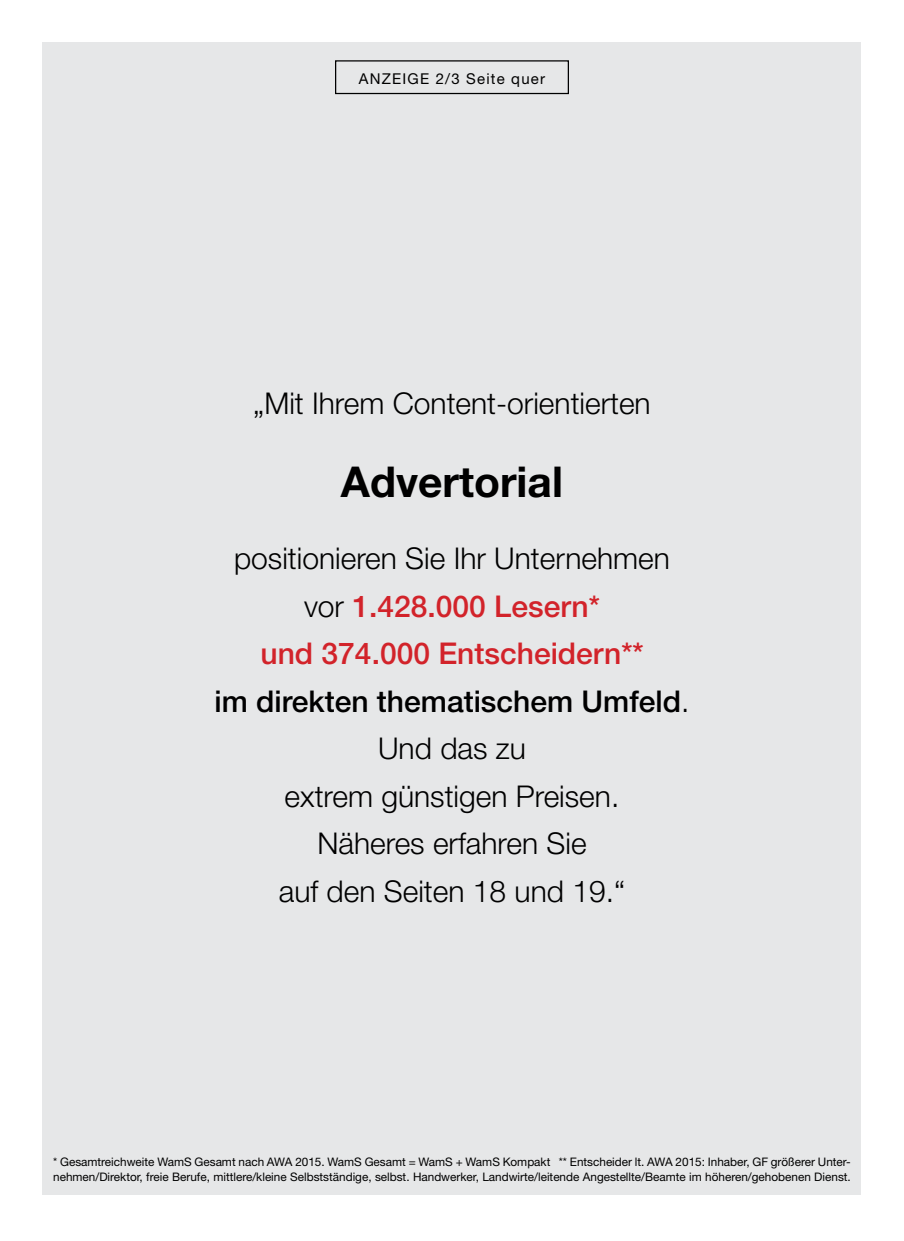
<style>
.page{position:relative;width:904px;height:1241px;background:#fff}
.page>*{position:absolute;margin:0;border:0;box-sizing:border-box;transform-origin:0 0}
.t1{font:700 42.5px "Helvetica Neue LT";color:#000}
.t2{font:300 30px/47.5px "Helvetica Neue LT";color:#000;text-align:center}
.t3{font:14.88px "Helvetica Neue LT";letter-spacing:.08em;color:#000}
.t4{font:11.75px/15px "Helvetica Neue LT";color:#000}
.s1{font-weight:500;color:#d2232a}
.s2{font-weight:500}
</style>
<div class="page">
<div style="left:43px;top:43px;width:818px;height:1151px;background:#e6e7e8"></div>
<div style="left:335px;top:60px;width:234px;height:34px;border:1px solid #000"></div>
<p class="t3" style="left:359px;top:69px;width:188px">ANZEIGE 2/3 Seite quer</p>
<h2 class="t2" style="left:253px;top:379px;width:399px">„Mit Ihrem Content-orientierten</h2>
<h1 class="t1" style="left:341px;top:455px;width:223px">Advertorial</h1>
<h2 class="t2" style="left:215px;top:534px;width:476px">positionieren Sie Ihr Unternehmen vor <span class="s1">1.428.000 Lesern*<br>und 374.000 Entscheidern**<br></span><span class="s2">im direkten thematischem Umfeld</span>.<br>Und das zu<br>extrem günstigen Preisen.<br>Näheres erfahren Sie<br>auf den Seiten 18 und 19.“</h2>
<p class="t4" style="left:53px;top:1154px;width:799px">* Gesamtreichweite WamS Gesamt nach AWA 2015. WamS Gesamt = WamS + WamS Kompakt ** Entscheider lt. AWA 2015: Inhaber, GF größerer Unter&shy;nehmen/Direktor, freie Berufe, mittlere/kleine Selbstständige, selbst. Handwerker, Landwirte/leitende Angestellte/Beamte im höheren/gehobenen Dienst.</p>
</div>
